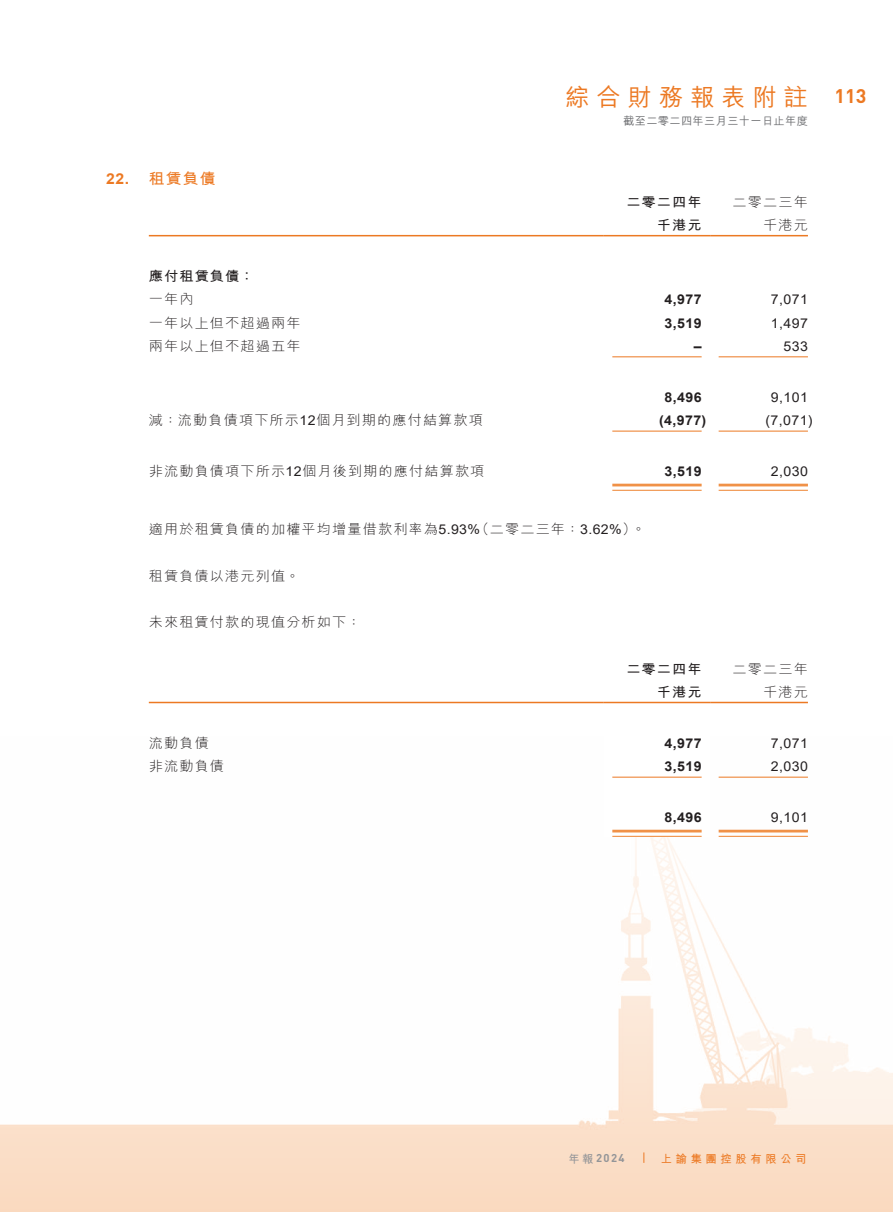
<style>
.page{position:relative;width:893px;height:1212px;background:#fff}
.page>*{position:absolute;margin:0;border:0;box-sizing:border-box;transform-origin:0 0}
.t1{font:500 24px "M Hei HK";letter-spacing:.3em;color:#ec7923}
.t2{font:700 15px "M Hei HK";color:#ec7923;scale:1.05 1}
.t3{font:300 13.5px "M Hei HK";letter-spacing:.08em;color:#231f20;scale:1.05 1}
.t4{font:13.5px "Arial";letter-spacing:.03em;color:#231f20;scale:1.05 1}
.t5{font:700 13.5px "Arial";letter-spacing:.03em;color:#231f20;scale:1.05 1}
.t6{font:700 13.5px "M Hei HK";letter-spacing:.08em;color:#231f20;scale:1.05 1}
.t7{font:500 11.25px "M Hei HK";letter-spacing:.03em;color:#6c6d70}
.t8{font:700 11.25px "M Hei HK";letter-spacing:.33em;color:#ec7923}
.t9{font:700 11.25px "DIN Pro";color:#939598}
.s1{font-family:"Arial"}
.s2{font-family:"DIN Pro";font-weight:700;font-size:19.5px}
.s3{font-family:"Arial";font-weight:400}
.s4{font-family:"M Hei HK"}
</style>
<div class="page">
<img style="left:0;top:776px;width:893px;height:436px">
<svg style="left:604px;top:234px;width:106px;height:256px"></svg>
<hr style="left:149px;top:235px;width:455px;height:1px;background:#ec7923">
<hr style="left:604px;top:235px;width:106px;height:1px;background:#ec7923">
<hr style="left:710px;top:235px;width:98px;height:1px;background:#ec7923">
<hr style="left:612px;top:356px;width:90px;height:1px;background:#ec7923">
<hr style="left:719px;top:356px;width:89px;height:1px;background:#ec7923">
<hr style="left:612px;top:431px;width:90px;height:1px;background:#ec7923">
<hr style="left:719px;top:431px;width:89px;height:1px;background:#ec7923">
<hr style="left:612px;top:484px;width:90px;height:2px;background:#f09147">
<hr style="left:612px;top:490px;width:90px;height:1px;background:#f09147">
<hr style="left:719px;top:484px;width:89px;height:2px;background:#f09147">
<hr style="left:719px;top:490px;width:89px;height:1px;background:#f09147">
<svg style="left:604px;top:703px;width:106px;height:134px"></svg>
<svg style="left:604px;top:701px;width:106px;height:1px"></svg>
<hr style="left:149px;top:702px;width:455px;height:1px;background:#ec7923">
<hr style="left:604px;top:702px;width:106px;height:1px;background:#ec7923">
<hr style="left:710px;top:702px;width:98px;height:1px;background:#ec7923">
<hr style="left:612px;top:777px;width:90px;height:1px;background:#ec7923">
<hr style="left:719px;top:777px;width:89px;height:1px;background:#ec7923">
<hr style="left:612px;top:830px;width:90px;height:2px;background:#f09147">
<hr style="left:612px;top:836px;width:90px;height:1px;background:#f09147">
<hr style="left:719px;top:830px;width:89px;height:2px;background:#f09147">
<hr style="left:719px;top:836px;width:89px;height:1px;background:#f09147">
<p class="t2" style="left:106px;top:167px;width:106px"><span class="s1">22.</span> 租賃負債</p>
<h1 class="t1" style="left:565px;top:80px;width:302px">綜合財務報表附註 <span class="s2">113</span></h1>
<p class="t7" style="left:623px;top:113px;width:186px">截至二零二四年三月三十一日止年度</p>
<p class="t6" style="left:626px;top:192px;width:73px">二零二四年</p>
<p class="t3" style="left:733px;top:192px;width:73px">二零二三年</p>
<p class="t6" style="left:657px;top:215px;width:44px">千港元</p>
<p class="t3" style="left:763px;top:216px;width:44px">千港元</p>
<p class="t6" style="left:149px;top:266px;width:102px">應付租賃負債：</p>
<p class="t3" style="left:149px;top:290px;width:44px">一年內</p>
<p class="t5" style="left:665px;top:290px;width:37px">4,977</p>
<p class="t4" style="left:771px;top:290px;width:37px">7,071</p>
<p class="t3" style="left:149px;top:313px;width:146px">一年以上但不超過兩年</p>
<p class="t5" style="left:665px;top:313px;width:37px">3,519</p>
<p class="t4" style="left:771px;top:314px;width:37px">1,497</p>
<p class="t3" style="left:149px;top:336px;width:146px">兩年以上但不超過五年</p>
<p class="t5" style="left:694px;top:337px;width:9px">–</p>
<p class="t4" style="left:783px;top:337px;width:25px">533</p>
<p class="t5" style="left:665px;top:388px;width:37px">8,496</p>
<p class="t4" style="left:771px;top:388px;width:37px">9,101</p>
<p class="t3" style="left:149px;top:411px;width:320px">減：流動負債項下所示<span class="s3">12</span>個月到期的應付結算款項</p>
<p class="t5" style="left:659px;top:411px;width:47px">(4,977)</p>
<p class="t4" style="left:765px;top:411px;width:47px">(7,071)</p>
<p class="t3" style="left:149px;top:462px;width:321px">非流動負債項下所示<span class="s3">12</span>個月後到期的應付結算款項</p>
<p class="t5" style="left:665px;top:462px;width:37px">3,519</p>
<p class="t4" style="left:771px;top:462px;width:37px">2,030</p>
<p class="t3" style="left:149px;top:520px;width:475px">適用於租賃負債的加權平均增量借款利率為<span class="s3">5.93%</span>（二零二三年：<span class="s3">3.62%</span>）。</p>
<p class="t3" style="left:149px;top:566px;width:145px">租賃負債以港元列值。</p>
<p class="t3" style="left:149px;top:613px;width:204px">未來租賃付款的現值分析如下：</p>
<p class="t6" style="left:626px;top:659px;width:73px">二零二四年</p>
<p class="t3" style="left:733px;top:659px;width:73px">二零二三年</p>
<p class="t6" style="left:657px;top:682px;width:44px">千港元</p>
<p class="t3" style="left:763px;top:682px;width:44px">千港元</p>
<p class="t3" style="left:149px;top:734px;width:59px">流動負債</p>
<p class="t5" style="left:665px;top:734px;width:37px">4,977</p>
<p class="t4" style="left:771px;top:734px;width:37px">7,071</p>
<p class="t3" style="left:149px;top:757px;width:73px">非流動負債</p>
<p class="t5" style="left:665px;top:757px;width:37px">3,519</p>
<p class="t4" style="left:771px;top:757px;width:37px">2,030</p>
<p class="t5" style="left:665px;top:808px;width:37px">8,496</p>
<p class="t4" style="left:771px;top:808px;width:37px">9,101</p>
<p class="t9" style="left:568px;top:1150px;width:58px"><span class="s4">年報</span>2024</p>
<p class="t8" style="left:661px;top:1150px;width:147px">上諭集團控股有限公司</p>
</div>
